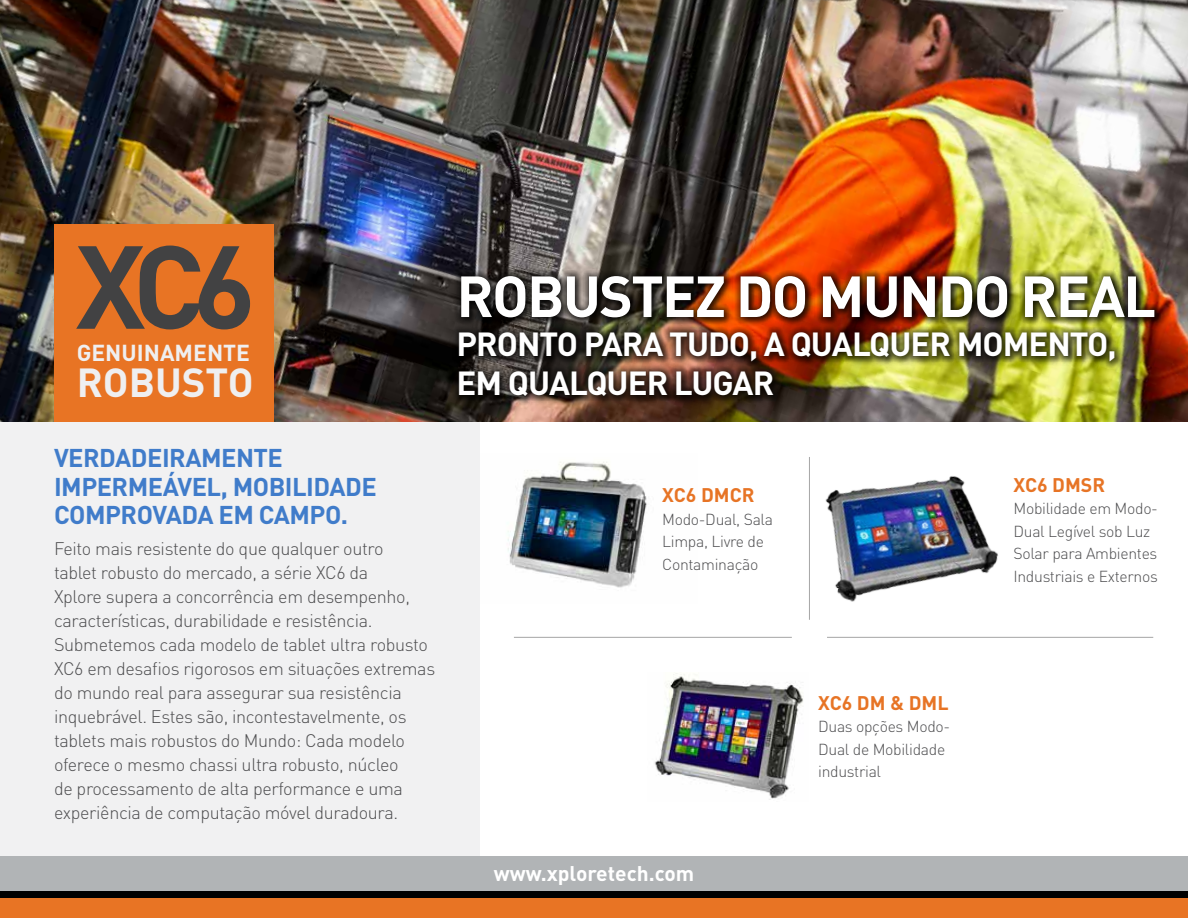
<style>
.page{position:relative;width:1188px;height:918px;background:#fff}
.page>*{position:absolute;margin:0;border:0;box-sizing:border-box;transform-origin:0 0}
.t1{font:700 115.95px "DIN";color:#424243}
.t2{font:700 57px "DIN";letter-spacing:-.03em;color:#fff}
.t3{font:700 40.05px "DIN";color:#efeff0}
.t4{font:700 33px/39px "DIN";letter-spacing:-.03em;color:#fff}
.t5{font:700 25.35px/28.3px "DIN";letter-spacing:-.02em;color:#407cca}
.t6{font:700 22.8px "DIN";color:#efeff0}
.t7{font:700 21px "DIN";color:#fff}
.t8{font:700 19.5px "DIN";color:#e77425}
.t9{font:300 18px/24px "DIN";letter-spacing:-.02em;color:#4d4d4f}
.t10{font:300 15.75px/22.5px "DIN";letter-spacing:-.02em;color:#4d4d4f}
</style>
<div class="page">
<img style="left:508px;top:461px;width:139px;height:127px">
<div style="left:0;top:396px;width:480px;height:516px;background:#f1f1f2"></div>
<img style="left:0;top:0;width:1188px;height:422px">
<div style="left:0;top:856px;width:1188px;height:40px;background:#b1b4b6"></div>
<div style="left:0;top:892px;width:1188px;height:26px;background:#e87424"></div>
<div style="left:0;top:891px;width:1188px;height:7px;background:#000"></div>
<div style="left:455px;top:271px;width:711px;height:135px;background:#000;opacity:.85"></div>
<div style="left:453px;top:270px;width:708px;height:132px;background:#000;opacity:.91"></div>
<div style="left:54px;top:224px;width:219px;height:198px;background:#e87424"></div>
<img style="left:1165px;top:105px;width:23px;height:317px">
<img style="left:654px;top:673px;width:149px;height:127px">
<img style="left:770px;top:476px;width:274px;height:161px">
<hr style="left:514px;top:637px;width:278px;height:1px;background:#a5a5a5">
<hr style="left:809px;top:457px;width:1px;height:163px;background:#a5a5a5">
<hr style="left:827px;top:637px;width:326px;height:1px;background:#a5a5a5">
<h1 class="t1" style="left:76px;top:211px;width:182px">XC6</h1>
<p class="t6" style="left:77px;top:338px;width:175px">GENUINAMENTE</p>
<h3 class="t3" style="left:77px;top:357px;width:178px">ROBUSTO</h3>
<h3 class="t5" style="left:54px;top:443px;width:324px">VERDADEIRAMENTE<br>IMPERMEÁVEL, MOBILIDADE<br>COMPROVADA EM CAMPO.</h3>
<p class="t9" style="left:54px;top:536px;width:383px">Feito mais resistente do que qualquer outro<br>tablet robusto do mercado, a série XC6 da<br>Xplore supera a concorrência em desempenho, características, durabilidade e resistência.<br>Submetemos cada modelo de tablet ultra robusto XC6 em desafios rigorosos em situações extremas do mundo real para assegurar sua resistência inquebrável. Estes são, incontestavelmente, os tablets mais robustos do Mundo: Cada modelo oferece o mesmo chassi ultra robusto, núcleo<br>de processamento de alta performance e uma experiência de computação móvel duradoura.</p>
<h2 class="t2" style="left:457px;top:259px;width:701px">ROBUSTEZ DO MUNDO REAL</h2>
<h3 class="t4" style="left:457px;top:323px;width:662px">PRONTO PARA TUDO, A QUALQUER MOMENTO,<br>EM QUALQUER LUGAR</h3>
<p class="t8" style="left:662px;top:483px;width:94px">XC6 DMCR</p>
<p class="t10" style="left:662px;top:508px;width:112px">Modo-Dual, Sala<br>Limpa, Livre de<br>Contaminação</p>
<p class="t7" style="left:494px;top:860px;width:202px">www.xploretech.com</p>
<p class="t8" style="left:818px;top:690px;width:132px">XC6 DM &amp; DML</p>
<p class="t10" style="left:818px;top:715px;width:134px">Duas opções Modo-<br>Dual de Mobilidade industrial</p>
<p class="t8" style="left:1014px;top:472px;width:93px">XC6 DMSR</p>
<p class="t10" style="left:1014px;top:497px;width:146px">Mobilidade em Modo-<br>Dual Legível sob Luz<br>Solar para Ambientes<br>Industriais e Externos</p>
</div>
